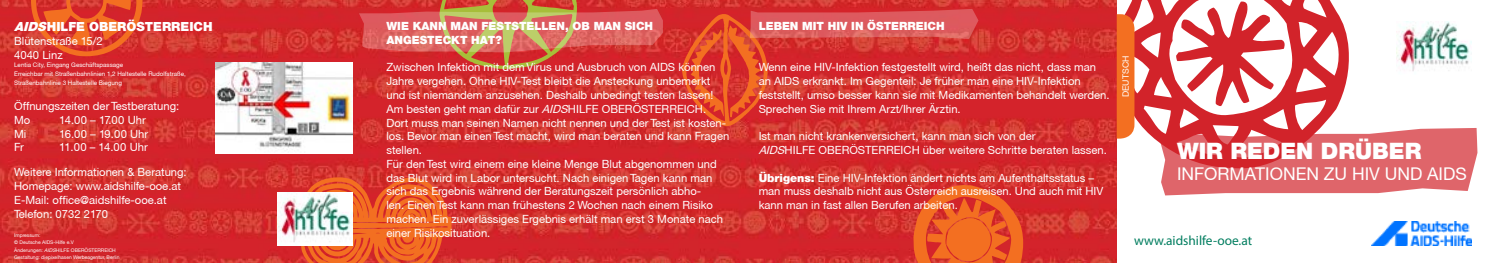
<style>
.page{position:relative;width:1489px;height:263px;background:#fff}
.page>*{position:absolute;margin:0;border:0;box-sizing:border-box;transform-origin:0 0}
.t1{font:900 22.5px "Helvetica Neue LT";color:#fff}
.t2{font:17.5px "Helvetica Neue CE";color:#fff}
.t3{font:13.38px "Myriad Pro";color:#007d5f}
.t4{font:900 12.5px "Helvetica Neue LT";color:#fff}
.t5{font:11.25px/13.8px "Helvetica Neue CE";color:#fff}
.t6{font:900 11.25px/13.8px "Helvetica Neue LT";color:#fff}
.t7{font:8.75px "Helvetica Neue CE";color:#fff}
.t8{font:6.25px/8.8px "Helvetica Neue CE";color:#fff}
.t9{font:5px/7.5px "Helvetica Neue CE";color:#fff}
.s1{font-style:italic}
.s2{font-family:"Helvetica Neue LT";font-weight:900}
</style>
<div class="page">
<img style="left:0;top:0;width:1116px;height:262px">
<svg style="left:293px;top:177px;width:158px;height:85px;background:#e75827"></svg>
<svg style="left:31px;top:0;width:111px;height:56px;background:#df4528"></svg>
<svg style="left:913px;top:184px;width:110px;height:78px;background:#e75624"></svg>
<svg style="left:1116px;top:0;width:233px;height:168px"></svg>
<svg style="left:682px;top:9px;width:296px;height:117px;background:#d73934"></svg>
<svg style="left:1157px;top:128px;width:320px;height:67px;background:#df696e"></svg>
<svg style="left:359px;top:0;width:304px;height:69px;background:#d35748"></svg>
<svg style="left:1116px;top:14px;width:18px;height:124px;background:#f16c24"></svg>
<img style="left:1371px;top:221px;width:99px;height:24px">
<img style="left:1396px;top:21px;width:74px;height:50px">
<img style="left:277px;top:192px;width:75px;height:53px">
<img style="left:215px;top:62px;width:137px;height:91px">
<p class="t4" style="left:14px;top:19px;width:200px"><span class="s1">AIDS</span> HILFE OBERÖSTERREICH</p>
<p class="t5" style="left:14px;top:34px;width:90px">Blütenstraße 15/2<br>4040 Linz</p>
<p class="t8" style="left:14px;top:61px;width:173px">Lentia City, Eingang Geschäftspassage<br>Erreichbar mit Straßenbahnlinien 1,2 Haltestelle Rudolfstraße,<br>Straßenbahnlinie 3 Haltestelle Biegung</p>
<p class="t5" style="left:14px;top:99px;width:167px">Öffnungszeiten der Testberatung:<br>Mo</p>
<p class="t5" style="left:59px;top:113px;width:88px">14.00 – 17.00 Uhr</p>
<p class="t5" style="left:14px;top:126px;width:14px">Mi</p>
<p class="t5" style="left:59px;top:126px;width:90px">16.00 – 19.00 Uhr</p>
<p class="t5" style="left:14px;top:140px;width:11px">Fr</p>
<p class="t5" style="left:59px;top:140px;width:90px">11.00 – 14.00 Uhr</p>
<p class="t5" style="left:14px;top:165px;width:174px">Weitere Informationen &amp; Beratung:<br>Homepage: www.aidshilfe-ooe.at<br>E-Mail: office@aidshilfe-ooe.at<br>Telefon: 0732 2170</p>
<p class="t9" style="left:14px;top:230px;width:107px">Impressum:<br>© Deutsche AIDS-Hilfe e.V<br>Änderungen: <span class="s1">AIDS</span> HILFE OBERÖSTERREICH<br>Gestaltung: diepixelhasen Werbeagentur, Berlin</p>
<p class="t6" style="left:386px;top:19px;width:268px">WIE KANN MAN FESTSTELLEN, OB MAN SICH<br>ANGESTECKT HAT?</p>
<p class="t5" style="left:386px;top:60px;width:344px">Zwischen Infektion mit dem Virus und Ausbruch von AIDS können Jahre vergehen. Ohne HIV-Test bleibt die Ansteckung unbemerkt und ist niemandem anzusehen. Deshalb unbedingt testen lassen!<br>Am besten geht man dafür zur <span class="s1">AIDS</span> HILFE OBERÖSTERREICH.<br>Dort muss man seinen Namen nicht nennen und der Test ist kosten&shy;los. Bevor man einen Test macht, wird man beraten und kann Fragen stellen.<br>Für den Test wird einem eine kleine Menge Blut abgenommen und das Blut wird im Labor untersucht. Nach einigen Tagen kann man sich das Ergebnis während der Beratungszeit persönlich abho-<br>len. Einen Test kann man frühestens 2 Wochen nach einem Risiko machen. Ein zuverlässiges Ergebnis erhält man erst 3 Monate nach einer Risikosituation.</p>
<p class="t6" style="left:758px;top:19px;width:187px">LEBEN MIT HIV IN ÖSTERREICH</p>
<p class="t5" style="left:758px;top:60px;width:352px">Wenn eine HIV-Infektion festgestellt wird, heißt das nicht, dass man an AIDS erkrankt. Im Gegenteil: Je früher man eine HIV-Infektion feststellt, umso besser kann sie mit Medikamenten behandelt werden.<br>Sprechen Sie mit Ihrem Arzt/Ihrer Ärztin.</p>
<p class="t5" style="left:758px;top:129px;width:350px">Ist man nicht krankenversichert, kann man sich von der<br><span class="s1">AIDS</span> HILFE OBERÖSTERREICH über weitere Schritte beraten lassen.</p>
<p class="t5" style="left:758px;top:170px;width:346px"><span class="s2">Übrigens:</span> Eine HIV-Infektion ändert nichts am Aufenthaltsstatus – man muss deshalb nicht aus Österreich ausreisen. Und auch mit HIV kann man in fast allen Berufen arbeiten.</p>
<p class="t7" style="left:1120px;top:97px;width:43px;rotate:-90deg">DEUTSCH</p>
<h1 class="t1" style="left:1176px;top:137px;width:246px">WIR REDEN DRÜBER</h1>
<h2 class="t2" style="left:1176px;top:162px;width:291px">INFORMATIONEN ZU HIV UND AIDS</h2>
<p class="t3" style="left:1133px;top:231px;width:120px">www.aidshilfe-ooe.at</p>
</div>
